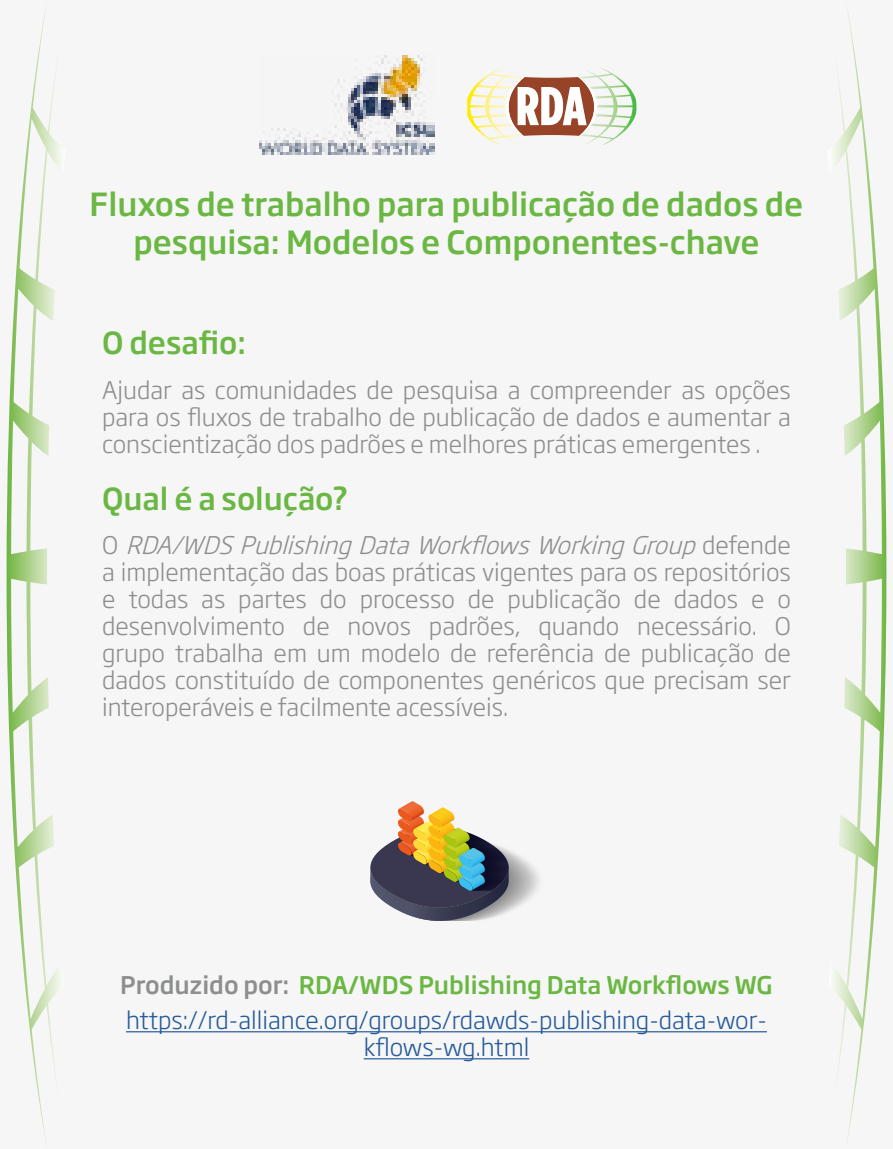
<style>
.page{position:relative;width:893px;height:1149px;background:#fff}
.page>*{position:absolute;margin:0;border:0;box-sizing:border-box;transform-origin:0 0}
.t1{font:500 31.5px/37.8px "Soho Gothic Pro";color:#6bb743;text-align:center}
.t2{font:500 30px "Soho Gothic Pro";color:#6bb743}
.t3{font:300 24px/27px "Soho Gothic Pro";color:#8d8e8e;text-align:justify}
.t4{font:300 24px/35.4px "Soho Gothic Pro";color:#275b9b}
.s1{font-style:italic}
.s2{font-weight:500;color:#8d8e8e}
.s3{font-weight:500;color:#6bb743}
</style>
<div class="page">
<div style="left:0;top:0;width:893px;height:1148px;background:#f6f6f6"></div>
<svg style="left:7px;top:8px;width:52px;height:1134px"></svg>
<svg style="left:835px;top:8px;width:51px;height:1133px"></svg>
<img style="left:467px;top:67px;width:50px;height:78px">
<img style="left:586px;top:67px;width:51px;height:78px">
<svg style="left:505px;top:70px;width:92px;height:73px"></svg>
<img style="left:259px;top:55px;width:176px;height:99px">
<hr style="left:126px;top:1030px;width:641px;height:2px;background:#275b9b">
<hr style="left:364px;top:1057px;width:165px;height:2px;background:#275b9b">
<svg style="left:370px;top:801px;width:169px;height:120px"></svg>
<h1 class="t1" style="left:90px;top:184px;width:715px">Fluxos de trabalho para publicação de dados de pesquisa: Modelos e Componentes-chave</h1>
<p class="t2" style="left:102px;top:319px;width:146px">O desafio:</p>
<p class="t3" style="left:102px;top:374px;width:690px">Ajudar as comunidades de pesquisa a compreender as opções para os fluxos de trabalho de publicação de dados e aumentar a conscientização dos padrões e melhores práticas emergentes .</p>
<p class="t2" style="left:102px;top:474px;width:248px">Qual é a solução?</p>
<p class="t3" style="left:102px;top:529px;width:690px">O <span class="s1">RDA/WDSPublishingDataWorkflowsWorkingGroup</span>d e f e n d e a implementação das boas práticas vigentes para os repositórios e todas as partes do processo de publicação de dados e o desenvolvimento de novos padrões, quando necessário. O grupo trabalha em um modelo de referência de publicação de dados constituído de componentes genéricos que precisam ser interoperáveis e facilmente acessíveis.</p>
<p class="t4" style="left:120px;top:965px;width:654px"><span class="s2">Produzido por:</span> <span class="s3">RDA/WDS Publishing Data Workflows WG </span>https://rd-alliance.org/groups/rdawds-publishing-data-wor-</p>
<p class="t4" style="left:364px;top:1028px;width:167px">kflows-wg.html</p>
</div>
